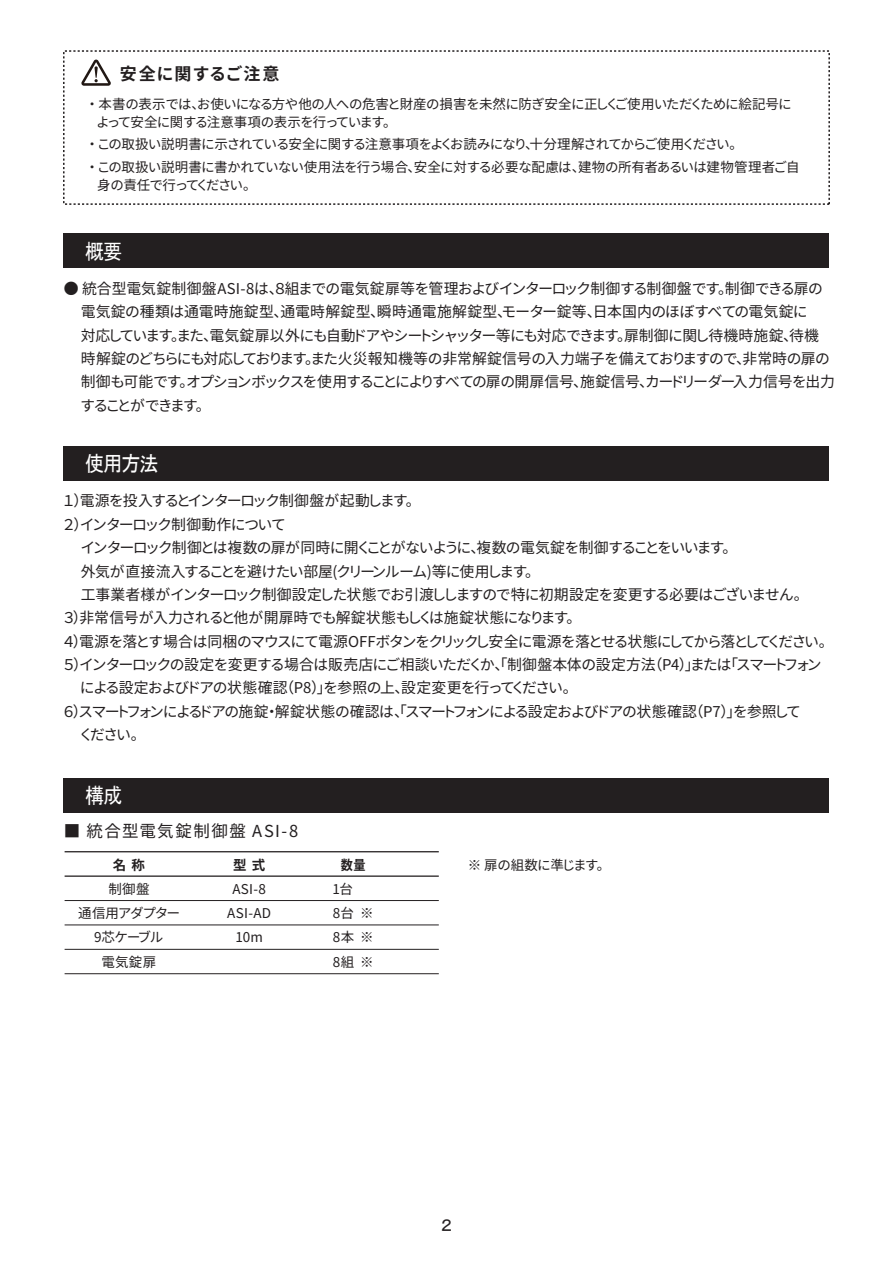
<style>
.page{position:relative;width:893px;height:1263px;background:#fff}
.page>*{position:absolute;margin:0;border:0;box-sizing:border-box;transform-origin:0 0}
.t1{font:21.3px "MS Gothic";letter-spacing:-.05em;color:#fff;scale:.9 1}
.t2{font:16.95px "Gen Shin Gothic P Bold";letter-spacing:.1em;color:#231f20}
.t3{font:16.95px "MS P Gothic";color:#231f20}
.t4{font:16.5px "Gen Shin Gothic P Regular";letter-spacing:.085em;color:#231f20}
.t5{font:14.85px/23.4px "Gen Shin Gothic P Regular";color:#231f20}
.t6{font:13.5px/24.3px "Gen Shin Gothic P Regular";letter-spacing:.005em;color:#231f20}
.t7{font:13.5px "Gen Shin Gothic P Bold";color:#231f20}
.t8{font:13.5px "Gen Shin Gothic P Bold";color:#231f20;scale:.9 1}
</style>
<div class="page">
<div style="left:64px;top:234px;width:765px;height:34px;background:#231f20"></div>
<svg style="left:81px;top:60px;width:30px;height:26px"></svg>
<div style="left:64px;top:446px;width:765px;height:34px;background:#231f20"></div>
<div style="left:64px;top:778px;width:765px;height:34px;background:#231f20"></div>
<hr style="left:65px;top:851px;width:374px;height:1px;background:#231f20">
<hr style="left:65px;top:875px;width:374px;height:2px;background:#231f20">
<hr style="left:65px;top:900px;width:374px;height:1px;background:#231f20">
<hr style="left:65px;top:925px;width:374px;height:1px;background:#231f20">
<hr style="left:65px;top:949px;width:374px;height:1px;background:#231f20">
<hr style="left:65px;top:973px;width:374px;height:1px;background:#231f20">
<p class="t2" style="left:120px;top:61px;width:161px">安全に関するご注意</p>
<p class="t6" style="left:97px;top:95px;width:696px;line-height:18.3px;text-indent:-9px">・ 本書の表示では、お使いになる方や他の人への危害と財産の損害を未然に防ぎ安全に正しくご使用いただくために絵記号によって安全に関する注意事項の表示を行っています。</p>
<p class="t6" style="left:89px;top:133px;width:713px;line-height:22.5px">・ この取扱い説明書に示されている安全に関する注意事項をよくお読みになり、十分理解されてからご使用ください。<br>・ この取扱い説明書に書かれていない使用法を行う場合、安全に対する必要な配慮は、建物の所有者あるいは建物管理者ご自</p>
<p class="t6" style="left:97px;top:173px;width:154px">身の責任で行ってください。</p>
<h1 class="t1" style="left:85px;top:240px;width:43px">概要</h1>
<p class="t5" style="left:81px;top:277px;width:756px;text-indent:-17px">● 統合型電気錠制御盤ASI-8は、８組までの電気錠扉等を管理およびインターロック制御する制御盤です。制御できる扉の電気錠の種類は通電時施錠型、通電時解錠型、瞬時通電施解錠型、モーター錠等、日本国内のほぼすべての電気錠に<br>対応しています。また、電気錠扉以外にも自動ドアやシートシャッター等にも対応できます。扉制御に関し待機時施錠、待機時解錠のどちらにも対応しております。また火災報知機等の非常解錠信号の入力端子を備えておりますので、非常時の扉の制御も可能です。オプションボックスを使用することによりすべての扉の開扉信号、施錠信号、カードリーダー入力信号を出力することができます。</p>
<h1 class="t1" style="left:85px;top:453px;width:83px">使用方法</h1>
<p class="t5" style="left:64px;top:489px;width:351px">１）電源を投入するとインターロック制御盤が起動します。<br>２）インターロック制御動作について</p>
<p class="t5" style="left:81px;top:536px;width:650px">インターロック制御とは複数の扉が同時に開くことがないように、複数の電気錠を制御することをいいます。</p>
<p class="t5" style="left:81px;top:559px;width:453px">外気が直接流入することを避けたい部屋(クリーンルーム)等に使用します。</p>
<p class="t5" style="left:81px;top:583px;width:722px">工事業者様がインターロック制御設定した状態でお引渡ししますので特に初期設定を変更する必要はございません。</p>
<p class="t5" style="left:64px;top:606px;width:512px">３）非常信号が入力されると他が開扉時でも解錠状態もしくは施錠状態になります。</p>
<p class="t5" style="left:64px;top:629px;width:764px">４）電源を落とす場合は同梱のマウスにて電源OFFボタンをクリックし安全に電源を落とせる状態にしてから落としてください。</p>
<p class="t5" style="left:64px;top:653px;width:759px">５）インターロックの設定を変更する場合は販売店にご相談いただくか、「制御盤本体の設定方法（P4）」または「スマートフォン</p>
<p class="t5" style="left:81px;top:676px;width:491px">による設定およびドアの状態確認（P8）」を参照の上、設定変更を行ってください。</p>
<p class="t5" style="left:64px;top:700px;width:738px">６）スマートフォンによるドアの施錠・解錠状態の確認は、「スマートフォンによる設定およびドアの状態確認（P7）」を参照して</p>
<p class="t5" style="left:81px;top:723px;width:59px">ください。</p>
<h1 class="t1" style="left:85px;top:785px;width:43px">構成</h1>
<p class="t4" style="left:64px;top:819px;width:236px">■ 統合型電気錠制御盤 ASI-8</p>
<p class="t7" style="left:113px;top:854px;width:33px">名称</p>
<p class="t6" style="left:78px;top:877px;width:103px;text-align:center">制御盤<br>通信用アダプター<br>9芯ケーブル<br>電気錠扉</p>
<p class="t7" style="left:233px;top:854px;width:34px">型式</p>
<p class="t6" style="left:227px;top:877px;width:45px;text-align:center">ASI-8<br>ASI-AD<br>10m</p>
<p class="t8" style="left:341px;top:854px;width:29px">数量</p>
<p class="t6" style="left:333px;top:877px;width:43px">1台<br>8台 ※<br>8本 ※<br>8組 ※</p>
<p class="t6" style="left:468px;top:852px;width:137px">※ 扉の組数に準じます。</p>
<p class="t3" style="left:441px;top:1216px;width:13px">２</p>
</div>
